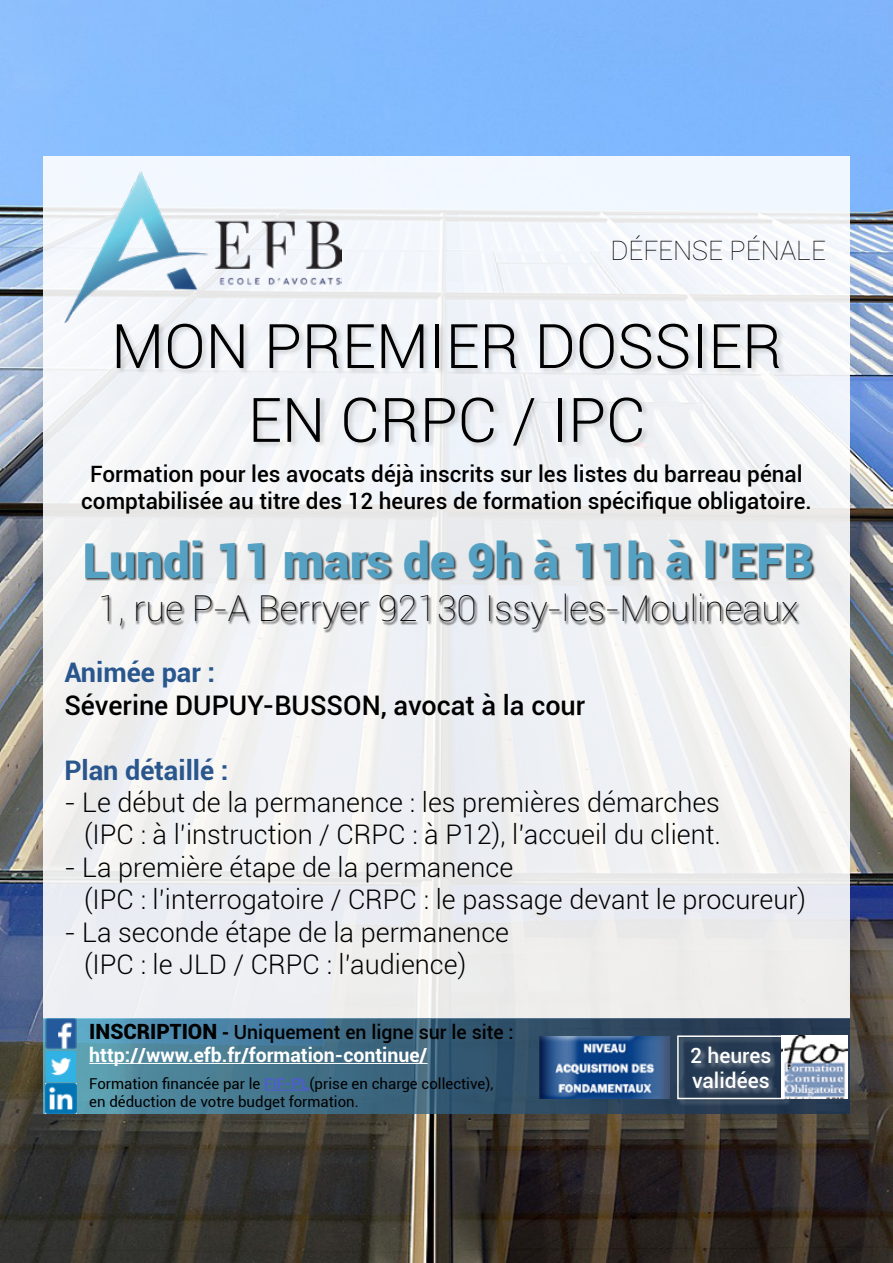
<style>
.page{position:relative;width:893px;height:1263px;background:#fff}
.page>*{position:absolute;margin:0;border:0;box-sizing:border-box;transform-origin:0 0}
.t1{font:300 61.5px/73.8px "Roboto";color:#000;text-align:center}
.t2{font:900 48px "Roboto";color:#55a1c3}
.t3{font:100 36px "Roboto";color:#000}
.t4{font:300 27px/32.4px "Roboto";color:#000}
.t5{font:500 27px "Roboto";color:#000}
.t6{font:700 27px "Roboto";color:#29568d}
.t7{font:100 27px "Roboto";color:#000}
.t8{font:500 22.5px/27px "Roboto";color:#000;text-align:center}
.t9{font:500 21px/25.2px "Roboto";color:#fff}
.t10{font:700 19.5px/23.4px "Roboto";color:#fff}
.t11{font:15px/18px "Roboto";color:#000}
.s1{font-weight:900;font-size:21px;color:#000}
.s2{font-weight:900;font-size:18px;color:#000}
.s3{font-weight:500;color:#000}
.s4{font-weight:500;color:#4f5cd6}
</style>
<div class="page">
<img style="left:0;top:1px;width:893px;height:1262px">
<div style="left:43px;top:156px;width:807px;height:862px;background:linear-gradient(to right,#eff1f3,#f0f1f3)"></div>
<svg style="left:43px;top:1018px;width:807px;height:95px;background:#3f6b83"></svg>
<img style="left:539px;top:1036px;width:131px;height:62px">
<img style="left:44px;top:1019px;width:34px;height:30px">
<img style="left:46px;top:1051px;width:30px;height:30px">
<img style="left:46px;top:1083px;width:30px;height:30px">
<img style="left:792px;top:1035px;width:55px;height:63px">
<div style="left:677px;top:1035px;width:115px;height:71px;background:#fff;opacity:.39"></div>
<div style="left:677px;top:1035px;width:107px;height:64px;border:2px solid #fff"></div>
<img style="left:64px;top:171px;width:277px;height:151px">
<div style="left:116px;top:322px;width:670px;height:129px;background:#000;opacity:.15"></div>
<div style="left:85px;top:540px;width:730px;height:92px;background:#000;opacity:.75"></div>
<hr style="left:89px;top:1063px;width:339px;height:1px;background:#fff">
<hr style="left:264px;top:1090px;width:46px;height:1px;background:#4f5cd6">
<p class="t7" style="left:610px;top:231px;width:217px">DÉFENSE PÉNALE</p>
<h1 class="t1" style="left:111px;top:307px;width:673px">MON PREMIER DOSSIER<br>EN CRPC / IPC</h1>
<p class="t8" style="left:81px;top:460px;width:732px">Formation pour les avocats déjà inscrits sur les listes du barreau pénal comptabilisée au titre des 12 heures de formation spécifique obligatoire.</p>
<h2 class="t2" style="left:83px;top:527px;width:733px">Lundi 11 mars de 9h à 11h à l’EFB</h2>
<h3 class="t3" style="left:98px;top:583px;width:702px">1, rue P-A Berryer 92130 Issy-les-Moulineaux</h3>
<p class="t6" style="left:64px;top:654px;width:152px">Animée par :</p>
<p class="t5" style="left:64px;top:686px;width:523px">Séverine DUPUY-BUSSON, avocat à la cour</p>
<p class="t6" style="left:64px;top:751px;width:166px">Plan détaillé :</p>
<p class="t4" style="left:64px;top:785px;width:658px;text-align:right">- Le début de la permanence : les premières démarches (IPC : à l’instruction / CRPC : à P12), l’accueil du client.</p>
<p class="t4" style="left:84px;top:850px;width:724px;text-indent:-20px">- La première étape de la permanence<br>(IPC : l’interrogatoire / CRPC : le passage devant le procureur)</p>
<p class="t4" style="left:84px;top:915px;width:427px;text-indent:-20px">- La seconde étape de la permanence (IPC : le JLD / CRPC : l’audience)</p>
<p class="t10" style="left:89px;top:1019px;width:426px"><span class="s1">INSCRIPTION</span> <span class="s2">-</span> <span class="s3">Uniquement en ligne sur le site : </span>http://www.efb.fr/formation-continue/</p>
<p class="t11" style="left:89px;top:1074px;width:405px">Formation financée par le <span class="s4">FIF-PL</span>(prise en charge collective), en déduction de votre budget formation.</p>
<p class="t9" style="left:690px;top:1042px;width:83px">2 heures validées</p>
</div>
